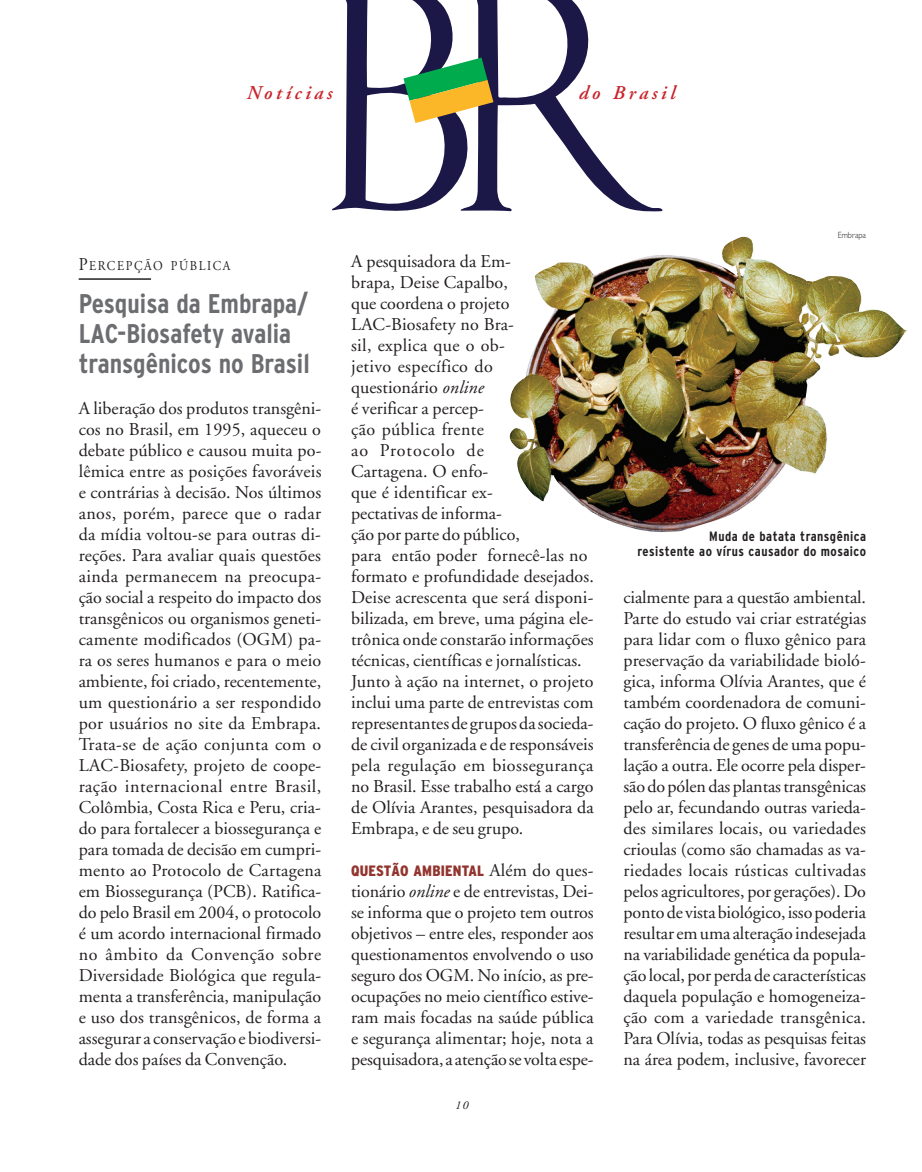
<style>
.page{position:relative;width:922px;height:1172px;background:#fff}
.page>*{position:absolute;margin:0;border:0;box-sizing:border-box;transform-origin:0 0}
.t1{font:278.7px "Au Bauer Text Initials";color:#1b1747}
.t2{font:700 condensed 27px/30px "Interstate";color:#6c6d70}
.t3{font:italic 600 19.5px "Adobe Garamond";letter-spacing:.18em;color:#c8242b}
.t4{font:18px/21px "Adobe Garamond";color:#231f20;text-align:justify}
.t5{font:900 condensed 15px "Interstate";letter-spacing:.01em;color:#92342e}
.t6{font:700 condensed 13.5px/15px "Interstate";letter-spacing:.035em;color:#231f20;text-align:right}
.t7{font:13.5px "Adobe Garamond";letter-spacing:.135em;color:#231f20;scale:.9 1}
.t8{font:italic 12px "Adobe Garamond";color:#231f20}
.t9{font:300 9px "Gill Sans";color:#231f20;scale:.9 1}
.s1{font-size:18px}
.s2{font-style:italic}
.s3{font-family:"Adobe Garamond";font-weight:400;font-stretch:normal;font-size:18px;color:#231f20}
</style>
<div class="page">
<svg style="left:403px;top:58px;width:90px;height:65px"></svg>
<hr style="left:79px;top:278px;width:72px;height:2px;background:#231f20">
<img style="left:509px;top:236px;width:398px;height:296px">
<h1 class="t1" style="left:333px;top:-20px;width:328px">BR</h1>
<p class="t3" style="left:246px;top:82px;width:87px">Notícias</p>
<p class="t3" style="left:578px;top:82px;width:98px">do Brasil</p>
<p class="t9" style="left:837px;top:230px;width:33px">Embrapa</p>
<p class="t7" style="left:79px;top:258px;width:170px"><span class="s1">P</span>ERCEPÇÃO PÚBliCa</p>
<h2 class="t2" style="left:79px;top:288px;width:232px">Pesquisa da Embrapa/<br>LAC-Biosafety avalia transgênicos no Brasil</h2>
<p class="t4" style="left:79px;top:397px;width:244px">A liberação dos produtos transgêni&shy;cos no Brasil, em 1995, aqueceu o debate público e causou muita po&shy;lêmica entre as posições favoráveis e contrárias à decisão. Nos últimos anos, porém, parece que o radar da mídia voltou-se para outras di&shy;reções. Para avaliar quais questões ainda permanecem na preocupa&shy;ção social a respeito do impacto dos transgênicos ou organismos geneti&shy;camente modificados (OGM) pa&shy;ra os seres humanos e para o meio ambiente, foi criado, recentemente, um questionário a ser respondido por usuários no site da Embrapa.<br>Trata-se de ação conjunta com o LAC-Biosafety, projeto de coope&shy;ração internacional entre Brasil, Colômbia, Costa Rica e Peru, cria&shy;do para fortalecer a biossegurança e para tomada de decisão em cumpri&shy;mento ao Protocolo de Cartagena em Biossegurança (PCB). Ratifica&shy;do pelo Brasil em 2004, o protocolo é um acordo internacional firmado no âmbito da Convenção sobre Diversidade Biológica que regula&shy;menta a transferência, manipulação e uso dos transgênicos, de forma a assegurar a conservação e biodiversi&shy;dade dos países da Convenção.</p>
<p class="t4" style="left:351px;top:251px;width:244px;text-align:left">A pesquisadora da Em-<br>brapa, Deise Capalbo,<br>que coordena o projeto<br>LAC-Biosafety no Bra-<br>sil, explica que o ob-<br>jetivo específico do<br>questionário <span class="s2">online<br></span>é verificar a percep-<br>ção pública frente<br>ao Protocolo de<br>Cartagena. O enfo-<br>que é identificar ex-<br>pectativas de informa-<br>ção por parte do público,<br>para então poder fornecê-las no formato e profundidade desejados.<br>Deise acrescenta que será disponi&shy;bilizada, em breve, uma página ele&shy;trônica onde constarão informações técnicas, científicas e jornalísticas.<br>Junto à ação na internet, o projeto inclui uma parte de entrevistas com representantes de grupos da socieda&shy;de civil organizada e de responsáveis pela regulação em biossegurança no Brasil. Esse trabalho está a cargo de Olívia Arantes, pesquisadora da<br>Embrapa, e de seu grupo.</p>
<p class="t5" style="left:351px;top:862px;width:244px">QUESTÃO AMBIENTAL <span class="s3">Além do ques-</span></p>
<p class="t4" style="left:351px;top:880px;width:244px">tionário <span class="s2">online</span> e de entrevistas, Dei&shy;se informa que o projeto tem outros objetivos – entre eles, responder aos questionamentos envolvendo o uso seguro dos OGM. No início, as pre&shy;ocupações no meio científico estive&shy;ram mais focadas na saúde pública e segurança alimentar; hoje, nota a pesquisadora, a atenção se volta espe-</p>
<p class="t8" style="left:455px;top:1098px;width:15px">10</p>
<p class="t6" style="left:637px;top:528px;width:230px">Muda de batata transgênica<br>resistente ao vírus causador do mosaico</p>
<p class="t4" style="left:623px;top:587px;width:244px">cialmente para a questão ambiental.<br>Parte do estudo vai criar estratégias para lidar com o fluxo gênico para preservação da variabilidade bioló&shy;gica, informa Olívia Arantes, que é também coordenadora de comuni&shy;cação do projeto. O fluxo gênico é a transferência de genes de uma popu&shy;lação a outra. Ele ocorre pela disper&shy;são do pólen das plantas transgênicas pelo ar, fecundando outras varieda&shy;des similares locais, ou variedades crioulas (como são chamadas as va&shy;riedades locais rústicas cultivadas pelos agricultores, por gerações). Do ponto de vista biológico, isso poderia resultar em uma alteração indesejada na variabilidade genética da popula&shy;ção local, por perda de características daquela população e homogeneiza&shy;ção com a variedade transgênica.<br>Para Olívia, todas as pesquisas feitas na área podem, inclusive, favorecer</p>
</div>
